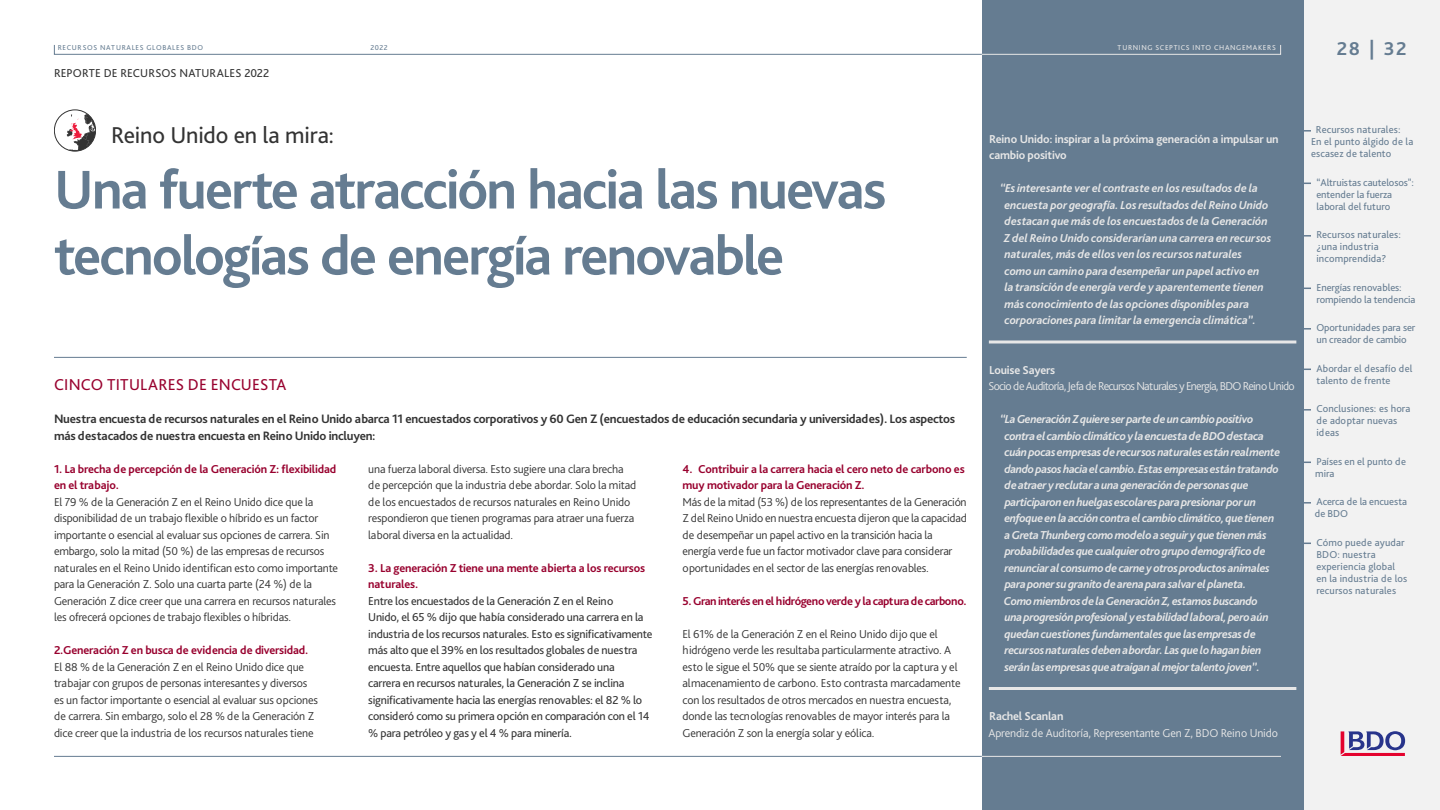
<style>
.page{position:relative;width:1440px;height:810px;background:#fff}
.page>*{position:absolute;margin:0;border:0;box-sizing:border-box;transform-origin:0 0}
.Headline_1_-_CP{font:700 57px/66px "Bliss Pro";letter-spacing:-.035em;color:#657c91}
.Headline_2{font:24px "Bliss Pro";letter-spacing:-.01em;color:#333}
.t1{font:700 19.5px "Bliss Pro";color:#657c91}
.Headline_3{font:16.5px "Bliss Pro";letter-spacing:.01em;color:#98002e}
.Headline_4{font:700 12.75px/16.5px "Bliss Pro";letter-spacing:-.02em;color:#333}
.Para{font:300 12px/16.5px "Bliss Pro";letter-spacing:-.015em;color:#333}
.Body_quote{font:italic 700 12px/16.5px "Bliss Pro";letter-spacing:-.03em;color:#e7e7e7}
.Para-2{font:12px/16.5px "Bliss Pro";letter-spacing:-.02em;color:#333}
.Body_quote-2{font:italic 700 12px/16.5px "Bliss Pro";letter-spacing:-.01em;color:#e7e7e7}
.Headline_5{font:300 12px/16.5px "Bliss Pro";letter-spacing:-.015em;color:#333}
.Headline_5-2{font:700 12px/16.5px "Bliss Pro";letter-spacing:-.015em;color:#98002e}
.Para-3{font:300 12px/16.5px "Bliss Pro";letter-spacing:-.06em;color:#e7e7e7}
.Headline_5-3{font:700 12px/16.5px "Bliss Pro";letter-spacing:-.015em;color:#e7e7e7}
.Para-4{font:300 12px/16.5px "Bliss Pro";letter-spacing:-.015em;color:#e7e7e7}
.Para-5{font:700 12px/16.5px "Bliss Pro";letter-spacing:-.015em;color:#98002e}
.Para-6{font:700 12px "Bliss Pro";letter-spacing:-.04em;color:#98002e}
.Para-7{font:12px "Bliss Pro";letter-spacing:.01em;color:#333}
.t2{font:10.5px/12px "Bliss Pro";letter-spacing:.01em;color:#657c91}
.t3{font:10.5px/12px "Bliss Pro";letter-spacing:-.01em;color:#657c91}
.t4{font:7.5px "Bliss Pro";letter-spacing:.085em;color:#657c91}
.page_details{font:7.5px "Bliss Pro";letter-spacing:.085em;color:#e7e7e7}
.s1{font-weight:700}
</style>
<div class="page">
<div style="left:1304px;top:0;width:136px;height:810px;background:#f2f2f2"></div>
<svg style="left:1304px;top:130px;width:7px;height:2px"></svg>
<svg style="left:1304px;top:235px;width:7px;height:2px"></svg>
<svg style="left:1304px;top:328px;width:7px;height:2px"></svg>
<svg style="left:1304px;top:409px;width:7px;height:2px"></svg>
<svg style="left:1304px;top:502px;width:7px;height:2px"></svg>
<svg style="left:1341px;top:731px;width:64px;height:25px"></svg>
<div style="left:982px;top:0;width:322px;height:810px;background:#657c91"></div>
<div style="left:54px;top:45px;width:1227px;height:10px;border:1px solid #657c91"></div>
<hr style="left:54px;top:756px;width:1227px;height:1px;background:#657c91">
<hr style="left:54px;top:357px;width:913px;height:1px;background:#657c91">
<svg style="left:989px;top:340px;width:307px;height:4px"></svg>
<hr style="left:989px;top:687px;width:307px;height:3px;background:#e7e7e7">
<svg style="left:981px;top:45px;width:300px;height:10px"></svg>
<hr style="left:982px;top:756px;width:299px;height:1px;background:#e7e7e7">
<svg style="left:54px;top:110px;width:42px;height:40px"></svg>
<div style="left:54px;top:110px;width:42px;height:42px;border:1px solid #333;border-radius:50%"></div>
<p class="t4" style="left:58px;top:43px;width:147px">RECURSOS NATURALES GLOBALES BDO</p>
<p class="page_details" style="left:1118px;top:43px;width:160px">TURNING SCEPTICS INTO CHANGEMAKERS</p>
<p class="t4" style="left:370px;top:43px;width:19px">2022</p>
<p class="Para-7" style="left:54px;top:65px;width:217px">REPORTE DE RECURSOS NATURALES 2022</p>
<h3 class="t1" style="left:1337px;top:37px;width:71px">28 | 32</h3>
<p class="Headline_2" style="left:111px;top:120px;width:225px">Reino Unido en la mira:</p>
<p class="Headline_1_-_CP" style="left:54px;top:155px;width:834px">Una fuerte atracción hacia las nuevas tecnologías de energía renovable</p>
<p class="Headline_3" style="left:54px;top:374px;width:234px">CINCO TITULARES DE ENCUESTA</p>
<p class="Headline_4" style="left:54px;top:410px;width:903px">Nuestra encuesta de recursos naturales en el Reino Unido abarca 11 encuestados corporativos y 60 Gen Z (encuestados de educación secundaria y universidades). Los aspectos más destacados de nuestra encuesta en Reino Unido incluyen:</p>
<p class="Headline_5-2" style="left:54px;top:460px;width:284px">1. La brecha de percepción de la Generación Z: flexibilidad en el trabajo.</p>
<p class="Para" style="left:54px;top:493px;width:286px">El 79 % de la Generación Z en el Reino Unido dice que la disponibilidad de un trabajo flexible o híbrido es un factor importante o esencial al evaluar sus opciones de carrera. Sin embargo, solo la mitad (50 %) de las empresas de recursos naturales en el Reino Unido identifican esto como importante para la Generación Z. Solo una cuarta parte (24 %) de la Generación Z dice creer que una carrera en recursos naturales les ofrecerá opciones de trabajo flexibles o híbridas.</p>
<p class="Headline_5-2" style="left:54px;top:641px;width:256px">2.Generación Z en busca de evidencia de diversidad.</p>
<p class="Para" style="left:54px;top:658px;width:266px">El 88 % de la Generación Z en el Reino Unido dice que trabajar con grupos de personas interesantes y diversos es un factor importante o esencial al evaluar sus opciones de carrera. Sin embargo, solo el 28 % de la Generación Z dice creer que la industria de los recursos naturales tiene</p>
<p class="Para" style="left:368px;top:460px;width:270px">una fuerza laboral diversa. Esto sugiere una clara brecha de percepción que la industria debe abordar. Solo la mitad de los encuestados de recursos naturales en Reino Unido respondieron que tienen programas para atraer una fuerza laboral diversa en la actualidad.</p>
<p class="Para-5" style="left:368px;top:559px;width:278px">3. La generación Z tiene una mente abierta a los recursos naturales.</p>
<p class="Para-2" style="left:368px;top:592px;width:286px">Entre los encuestados de la Generación Z en el Reino<br>Unido, el 65 % dijo que había considerado una carrera en la industria de los recursos naturales. Esto es significativamente más alto que el 39% en los resultados globales de nuestra encuesta. Entre aquellos que habían considerado una<br>carrera en recursos naturales, la Generación Z se inclina significativamente hacia las energías renovables: el 82 % lo consideró como su primera opción en comparación con el 14 % para petróleo y gas y el 4 % para minería.</p>
<p class="Headline_5-2" style="left:682px;top:460px;width:284px">4. Contribuir a la carrera hacia el cero neto de carbono es muy motivador para la Generación Z.</p>
<p class="Para" style="left:682px;top:493px;width:286px">Más de la mitad (53 %) de los representantes de la Generación Z del Reino Unido en nuestra encuesta dijeron que la capacidad de desempeñar un papel activo en la transición hacia la energía verde fue un factor motivador clave para considerar oportunidades en el sector de las energías renovables.</p>
<p class="Para-6" style="left:682px;top:593px;width:286px">5. Gran interés en el hidrógeno verde y la captura de carbono.</p>
<p class="Headline_5" style="left:682px;top:625px;width:280px">El 61% de la Generación Z en el Reino Unido dijo que el hidrógeno verde les resultaba particularmente atractivo. A esto le sigue el 50% que se siente atraído por la captura y el almacenamiento de carbono. Esto contrasta marcadamente con los resultados de otros mercados en nuestra encuesta, donde las tecnologías renovables de mayor interés para la Generación Z son la energía solar y eólica.</p>
<p class="Headline_5-3" style="left:989px;top:130px;width:291px">Reino Unido: inspirar a la próxima generación a impulsar un cambio positivo</p>
<p class="Body_quote-2" style="left:1004px;top:179px;width:269px;text-indent:-4px">“Es interesante ver el contraste en los resultados de la encuesta por geografía. Los resultados del Reino Unido destacan que más de los encuestados de la Generación Z del Reino Unido considerarían una carrera en recursos naturales, más de ellos ven los recursos naturales como un camino para desempeñar un papel activo en<br>la transición de energía verde y aparentemente tienen más conocimiento de las opciones disponibles para corporaciones para limitar la emergencia climática”.</p>
<p class="Para-3" style="left:989px;top:361px;width:308px"><span class="s1">Louise Sayers<br></span>Socio de Auditoría, Jefa de Recursos Naturales y Energía, BDO Reino Unido</p>
<p class="Body_quote" style="left:1004px;top:410px;width:278px;text-indent:-4px">“La Generación Z quiere ser parte de un cambio positivo contra el cambio climático y la encuesta de BDO destaca cuán pocas empresas de recursos naturales están realmente dando pasos hacia el cambio. Estas empresas están tratando de atraer y reclutar a una generación de personas que participaron en huelgas escolares para presionar por un enfoque en la acción contra el cambio climático, que tienen a Greta Thunberg como modelo a seguir y que tienen más probabilidades que cualquier otro grupo demográfico de renunciar al consumo de carne y otros productos animales para poner su granito de arena para salvar el planeta.<br>Como miembros de la Generación Z, estamos buscando<br>una progresión profesional y estabilidad laboral, pero aún quedan cuestiones fundamentales que las empresas de recursos naturales deben abordar. Las que lo hagan bien serán las empresas que atraigan al mejor talento joven”.</p>
<p class="Para-4" style="left:989px;top:707px;width:291px"><span class="s1">Rachel Scanlan<br></span>Aprendiz de Auditoría, Representante Gen Z, BDO Reino Unido</p>
<p class="t2" style="left:1311px;top:124px;width:104px;text-indent:5px">Recursos naturales:<br>En el punto álgido de la escasez de talento</p>
<p class="t3" style="left:1316px;top:176px;width:99px">“Altruistas cautelosos": entender la fuerza laboral del futuro</p>
<p class="t2" style="left:1316px;top:229px;width:86px">Recursos naturales: ¿una industria incomprendida?</p>
<p class="t3" style="left:1316px;top:281px;width:100px">Energías renovables: rompiendo la tendencia</p>
<p class="t3" style="left:1316px;top:322px;width:100px">Oportunidades para ser un creador de cambio</p>
<p class="t2" style="left:1316px;top:362px;width:98px">Abordar el desafío del talento de frente</p>
<p class="t2" style="left:1316px;top:403px;width:95px">Conclusiones: es hora de adoptar nuevas ideas</p>
<p class="t2" style="left:1315px;top:455px;width:92px">Países en el punto de mira</p>
<p class="t3" style="left:1315px;top:496px;width:94px">Acerca de la encuesta de BDO</p>
<p class="t2" style="left:1316px;top:536px;width:92px">Cómo puede ayudar<br>BDO: nuestra experiencia global en la industria de los recursos naturales</p>
</div>
